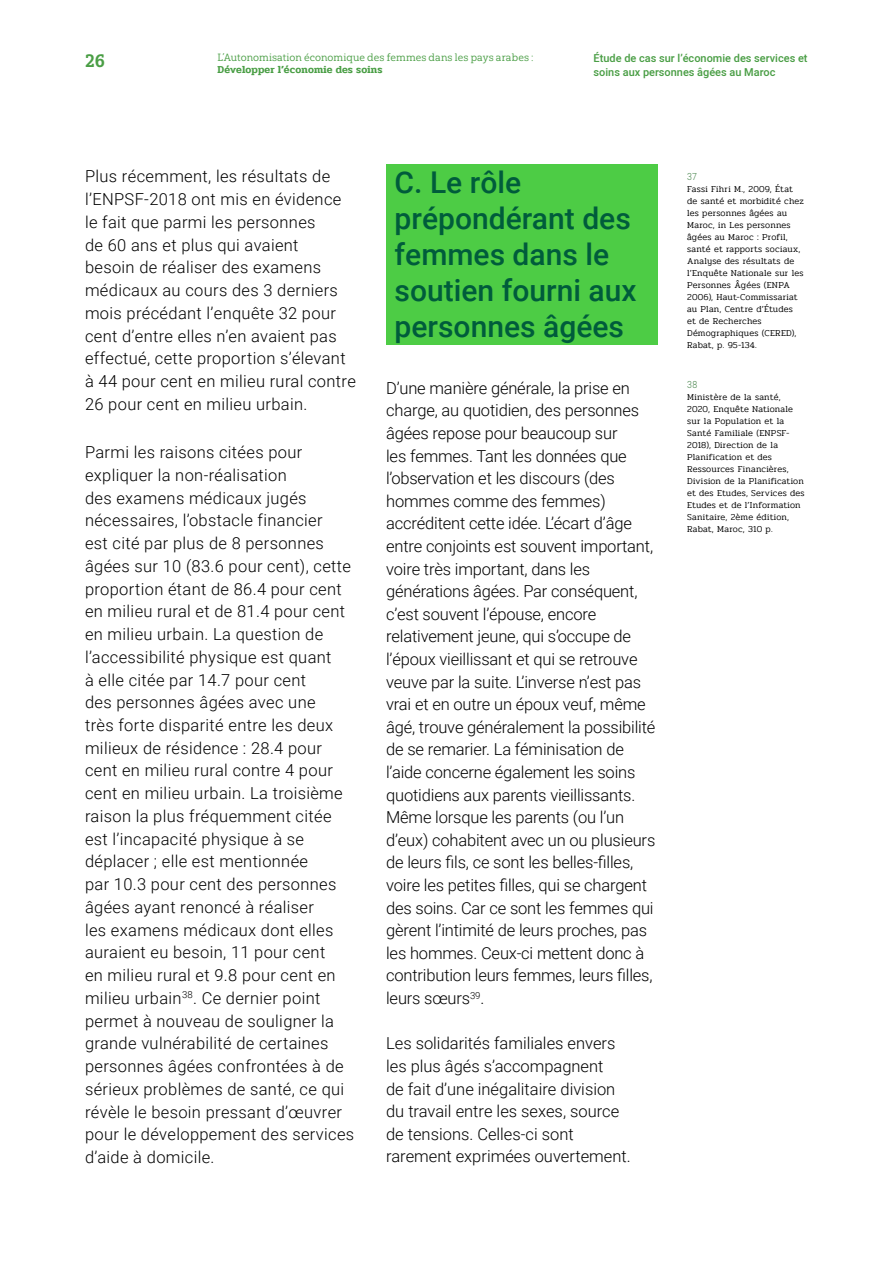
<style>
.page{position:relative;width:893px;height:1263px;background:#fff}
.page>*{position:absolute;margin:0;border:0;box-sizing:border-box;transform-origin:0 0}
.t1{font:500 30px/36.2px "Roboto";color:#005c3b}
.t2{font:18px "Yorkten Slab Nor Bol";color:#4a9e45}
.t3{font:300 16.5px/22.8px "Roboto";letter-spacing:.02em;color:#000}
.t4{font:300 16.5px/22.6px "Roboto";letter-spacing:-.01em;color:#000}
.t5{font:300 16.5px/22.6px "Roboto";color:#000}
.t6{font:500 10.95px/13.5px "Heebo";color:#4a9e45}
.t7{font:10.5px "Yorkten Slab Nor Reg";letter-spacing:.01em;color:#4a9e45}
.t8{font:600 10.5px "Pridi";letter-spacing:.015em;color:#4a9e45}
.t9{font:300 9.75px "Heebo";color:#408045;scale:.9 1}
.t10{font:300 9px/12px "Pridi";letter-spacing:.02em;color:#000}
</style>
<div class="page">
<div style="left:386px;top:164px;width:271px;height:181px;background:#4dcc45"></div>
<p class="t2" style="left:85px;top:49px;width:21px">26</p>
<p class="t7" style="left:217px;top:52px;width:318px">L’Autonomisation économique des femmes dans les pays arabes :</p>
<p class="t8" style="left:217px;top:62px;width:167px">Développer l’économie des soins</p>
<p class="t6" style="left:594px;top:52px;width:215px">Étude de cas sur l’économie des services et soins aux personnes âgées au Maroc</p>
<p class="t3" style="left:85px;top:165px;width:272px">Plus récemment, les résultats de l’ENPSF-2018 ont mis en évidence le fait que parmi les personnes<br>de 60 ans et plus qui avaient<br>besoin de réaliser des examens médicaux au cours des 3 derniers mois précédant l’enquête 32 pour cent d’entre elles n’en avaient pas effectué, cette proportion s’élevant à 44 pour cent en milieu rural contre<br>26 pour cent en milieu urbain.</p>
<p class="t3" style="left:85px;top:440px;width:271px">Parmi les raisons citées pour expliquer la non-réalisation<br>des examens médicaux jugés nécessaires, l’obstacle financier<br>est cité par plus de 8 personnes âgées sur 10 (83.6 pour cent), cette proportion étant de 86.4 pour cent en milieu rural et de 81.4 pour cent en milieu urbain. La question de l’accessibilité physique est quant<br>à elle citée par 14.7 pour cent<br>des personnes âgées avec une<br>très forte disparité entre les deux milieux de résidence : 28.4 pour cent en milieu rural contre 4 pour cent en milieu urbain. La troisième raison la plus fréquemment citée est l’incapacité physique à se déplacer ; elle est mentionnée<br>par 10.3 pour cent des personnes âgées ayant renoncé à réaliser<br>les examens médicaux dont elles auraient eu besoin, 11 pour cent<br>en milieu rural et 9.8 pour cent en milieu urbain<sup>38</sup>. Ce dernier point permet à nouveau de souligner la grande vulnérabilité de certaines personnes âgées confrontées à de sérieux problèmes de santé, ce qui révèle le besoin pressant d’œuvrer pour le développement des services d’aide à domicile.</p>
<h1 class="t1" style="left:395px;top:163px;width:243px">C. Le rôle prépondérant des femmes dans le soutien fourni aux personnes âgées</h1>
<p class="t4" style="left:386px;top:376px;width:271px">D’une manière générale, la prise en charge, au quotidien, des personnes âgées repose pour beaucoup sur<br>les femmes. Tant les données que l’observation et les discours (des hommes comme des femmes) accréditent cette idée. L’écart d’âge entre conjoints est souvent important, voire très important, dans les générations âgées. Par conséquent, c’est souvent l’épouse, encore relativement jeune, qui s’occupe de l’époux vieillissant et qui se retrouve veuve par la suite. L’inverse n’est pas vrai et en outre un époux veuf, même âgé, trouve généralement la possibilité de se remarier. La féminisation de l’aide concerne également les soins quotidiens aux parents vieillissants.<br>Même lorsque les parents (ou l’un d’eux) cohabitent avec un ou plusieurs de leurs fils, ce sont les belles-filles, voire les petites filles, qui se chargent des soins. Car ce sont les femmes qui gèrent l’intimité de leurs proches, pas les hommes. Ceux-ci mettent donc à contribution leurs femmes, leurs filles, leurs sœurs<sup>39</sup>.</p>
<p class="t5" style="left:386px;top:1031px;width:246px">Les solidarités familiales envers les plus âgés s’accompagnent<br>de fait d’une inégalitaire division du travail entre les sexes, source de tensions. Celles-ci sont rarement exprimées ouvertement.</p>
<p class="t9" style="left:687px;top:170px;width:13px">37</p>
<p class="t10" style="left:687px;top:184px;width:118px">Fassi Fihri M., 2009, État de santé et morbidité chez les personnes âgées au<br>Maroc, in Les personnes âgées au Maroc : Profil, santé et rapports sociaux,<br>Analyse des résultats de l’Enquête Nationale sur les<br>Personnes Âgées (ENPA<br>2006), Haut-Commissariat au Plan, Centre d’Études<br>et de Recherches<br>Démographiques (CERED),<br>Rabat, p. 95-134.</p>
<p class="t9" style="left:687px;top:377px;width:13px">38</p>
<p class="t10" style="left:687px;top:391px;width:119px">Ministère de la santé,<br>2020, Enquête Nationale sur la Population et la<br>Santé Familiale (ENPSF-<br>2018), Direction de la<br>Planification et des<br>Ressources Financières,<br>Division de la Planification et des Etudes, Services des<br>Etudes et de l’Information<br>Sanitaire, 2ème édition,<br>Rabat, Maroc, 310 p.</p>
</div>
